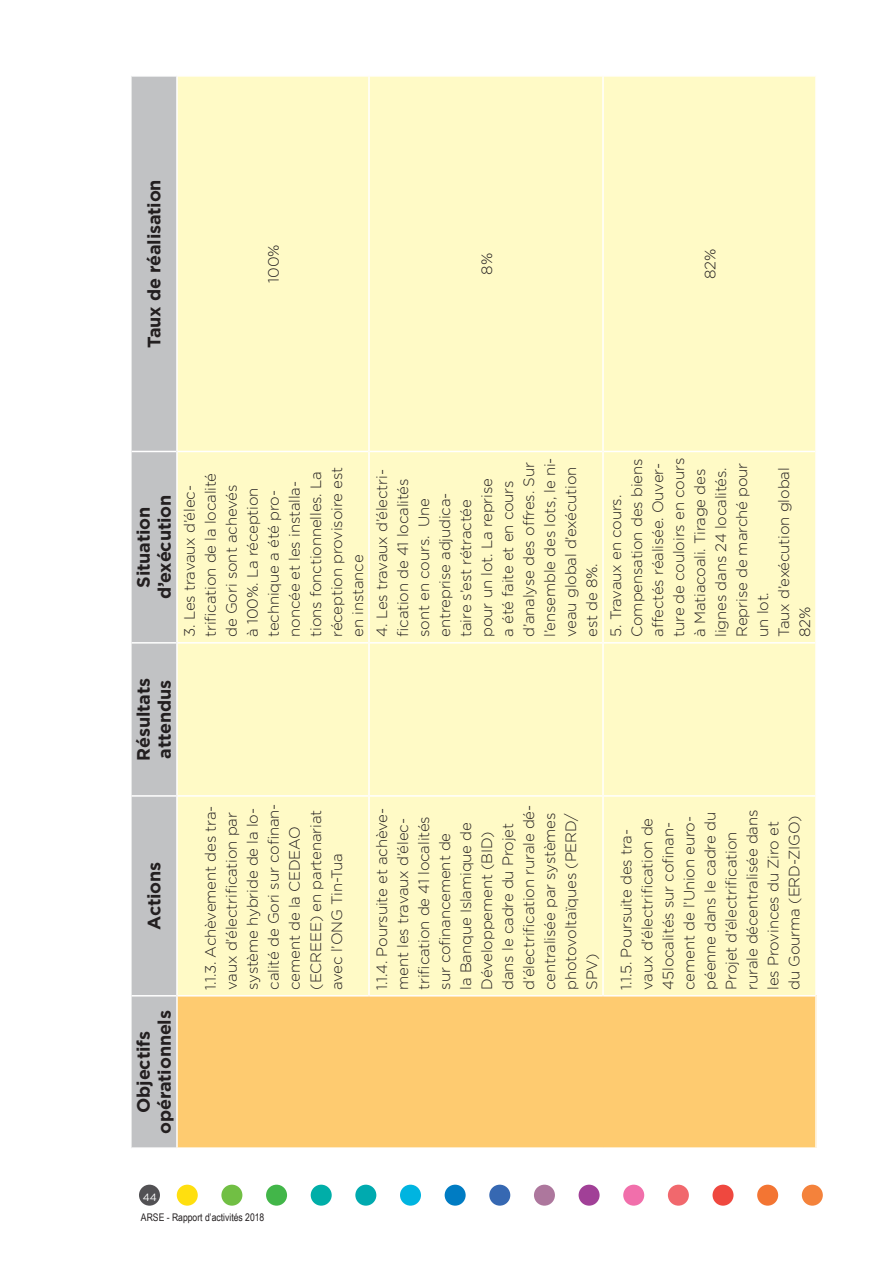
<style>
.page{position:relative;width:893px;height:1263px;background:#fff}
.page>*{position:absolute;margin:0;border:0;box-sizing:border-box;transform-origin:0 0}
.t1{font:700 18px/21px "Gotham";letter-spacing:-.01em;color:#231f20;text-align:center}
.t2{font:300 15px/21px "Gotham";letter-spacing:-.01em;color:#231f20}
.t3{font:10.5px "Arial Narrow";color:#231f20}
.t4{font:10.5px "Gotham";color:#fff}
</style>
<div class="page">
<div style="left:139px;top:1185px;width:21px;height:21px;background:#525154;border-radius:50%"></div>
<div style="left:802px;top:1185px;width:21px;height:21px;background:#f4823b;border-radius:50%"></div>
<div style="left:757px;top:1185px;width:21px;height:21px;background:#f37533;border-radius:50%"></div>
<div style="left:712px;top:1185px;width:21px;height:21px;background:#ef483f;border-radius:50%"></div>
<div style="left:668px;top:1185px;width:21px;height:21px;background:#f1686d;border-radius:50%"></div>
<div style="left:623px;top:1185px;width:21px;height:21px;background:#f16fab;border-radius:50%"></div>
<div style="left:579px;top:1185px;width:21px;height:21px;background:#a14097;border-radius:50%"></div>
<div style="left:534px;top:1185px;width:21px;height:21px;background:#ad779d;border-radius:50%"></div>
<div style="left:489px;top:1185px;width:21px;height:21px;background:#3668b2;border-radius:50%"></div>
<div style="left:445px;top:1185px;width:21px;height:21px;background:#007cc3;border-radius:50%"></div>
<div style="left:400px;top:1185px;width:21px;height:21px;background:#00b4e0;border-radius:50%"></div>
<div style="left:355px;top:1185px;width:21px;height:21px;background:#00aaaf;border-radius:50%"></div>
<div style="left:311px;top:1185px;width:21px;height:21px;background:#00aea8;border-radius:50%"></div>
<div style="left:266px;top:1185px;width:21px;height:21px;background:#42b649;border-radius:50%"></div>
<div style="left:221px;top:1185px;width:21px;height:21px;background:#71bf44;border-radius:50%"></div>
<div style="left:177px;top:1185px;width:21px;height:21px;background:#ffdf0f;border-radius:50%"></div>
<div style="left:132px;top:77px;width:44px;height:1070px;background:#c1c2c4"></div>
<div style="left:177px;top:996px;width:639px;height:152px;background:#fecb70"></div>
<div style="left:178px;top:77px;width:637px;height:918px;background:#fffac6"></div>
<hr style="left:176px;top:996px;width:2px;height:153px;background:#fff">
<hr style="left:178px;top:1147px;width:191px;height:2px;background:#fff">
<hr style="left:369px;top:1147px;width:234px;height:2px;background:#fff">
<hr style="left:603px;top:1147px;width:212px;height:2px;background:#fff">
<hr style="left:132px;top:995px;width:44px;height:1px;background:#fff">
<hr style="left:132px;top:795px;width:44px;height:2px;background:#fff">
<hr style="left:132px;top:642px;width:44px;height:2px;background:#fff">
<hr style="left:132px;top:451px;width:44px;height:1px;background:#fff">
<hr style="left:178px;top:795px;width:190px;height:2px;background:#fff">
<hr style="left:178px;top:642px;width:190px;height:2px;background:#fff">
<hr style="left:178px;top:451px;width:190px;height:1px;background:#fff">
<hr style="left:368px;top:796px;width:2px;height:200px;background:#fff">
<hr style="left:368px;top:643px;width:2px;height:153px;background:#fff">
<hr style="left:370px;top:795px;width:232px;height:2px;background:#fff">
<hr style="left:368px;top:451px;width:2px;height:192px;background:#fff">
<hr style="left:370px;top:642px;width:232px;height:2px;background:#fff">
<hr style="left:368px;top:75px;width:2px;height:376px;background:#fff">
<hr style="left:370px;top:451px;width:232px;height:1px;background:#fff">
<hr style="left:602px;top:796px;width:2px;height:200px;background:#fff">
<hr style="left:602px;top:643px;width:2px;height:153px;background:#fff">
<hr style="left:604px;top:795px;width:211px;height:2px;background:#fff">
<hr style="left:602px;top:451px;width:2px;height:192px;background:#fff">
<hr style="left:604px;top:642px;width:211px;height:2px;background:#fff">
<hr style="left:602px;top:75px;width:2px;height:376px;background:#fff">
<hr style="left:604px;top:451px;width:211px;height:1px;background:#fff">
<hr style="left:815px;top:996px;width:2px;height:153px;background:#fff">
<p class="t1" style="left:143px;top:348px;width:170px;rotate:-90deg">Taux de réalisation</p>
<p class="t2" style="left:263px;top:283px;width:40px;rotate:-90deg">100%</p>
<p class="t2" style="left:476px;top:274px;width:23px;rotate:-90deg">8%</p>
<p class="t2" style="left:699px;top:279px;width:32px;rotate:-90deg">82%</p>
<p class="t1" style="left:133px;top:599px;width:106px;rotate:-90deg">Situation d’exécution</p>
<p class="t2" style="left:179px;top:637px;width:171px;rotate:-90deg">3. Les travaux d’élec&shy;trification de la localité de Gori sont achevés<br>à 100%. La réception technique a été pro&shy;noncée et les installa&shy;tions fonctionnelles. La réception provisoire est en instance</p>
<p class="t2" style="left:371px;top:637px;width:181px;rotate:-90deg">4. Les travaux d’électri&shy;fication de 41 localités sont en cours. Une entreprise adjudica&shy;taire s’est rétractée<br>pour un lot. La reprise<br>a été faite et en cours d’analyse des offres. Sur l’ensemble des lots, le ni&shy;veau global d’exécution est de 8%.</p>
<p class="t2" style="left:605px;top:637px;width:180px;rotate:-90deg">5. Travaux en cours.<br>Compensation des biens affectés réalisée. Ouver&shy;ture de couloirs en cours à Matiacoali. Tirage des lignes dans 24 localités.<br>Reprise de marché pour un lot.<br>Taux d’exécution global<br>82%</p>
<p class="t1" style="left:133px;top:761px;width:84px;text-align:left;rotate:-90deg">Résultats attendus</p>
<p class="t1" style="left:143px;top:930px;width:70px;rotate:-90deg">Actions</p>
<p class="t1" style="left:133px;top:1134px;width:125px;rotate:-90deg">Objectifs opérationnels</p>
<p class="t2" style="left:200px;top:990px;width:188px;rotate:-90deg">1.1.3. Achèvement des tra&shy;vaux d’électrification par système hybride de la lo&shy;calité de Gori sur cofinan&shy;cement de la CEDEAO (ECREEE) en partenariat avec l’ONG Tin-Tua</p>
<p class="t2" style="left:371px;top:990px;width:186px;rotate:-90deg">1.1.4. Poursuite et achève&shy;ment les travaux d’élec&shy;trification de 41 localités sur cofinancement de<br>la Banque Islamique de<br>Développement (BID) dans le cadre du Projet d’électrification rurale dé&shy;centralisée par systèmes photovoltaïques (PERD/<br>SPV)</p>
<p class="t2" style="left:615px;top:990px;width:182px;rotate:-90deg">1.1.5. Poursuite des tra&shy;vaux d’électrification de<br>45localités sur cofinan&shy;cement de l’Union euro&shy;péenne dans le cadre du<br>Projet d’électrification rurale décentralisée dans les Provinces du Ziro et du Gourma (ERD-ZIGO)</p>
<p class="t4" style="left:143px;top:1190px;width:16px">44</p>
<p class="t3" style="left:141px;top:1209px;width:125px">ARSE - Rapport d’activités 2018</p>
</div>
